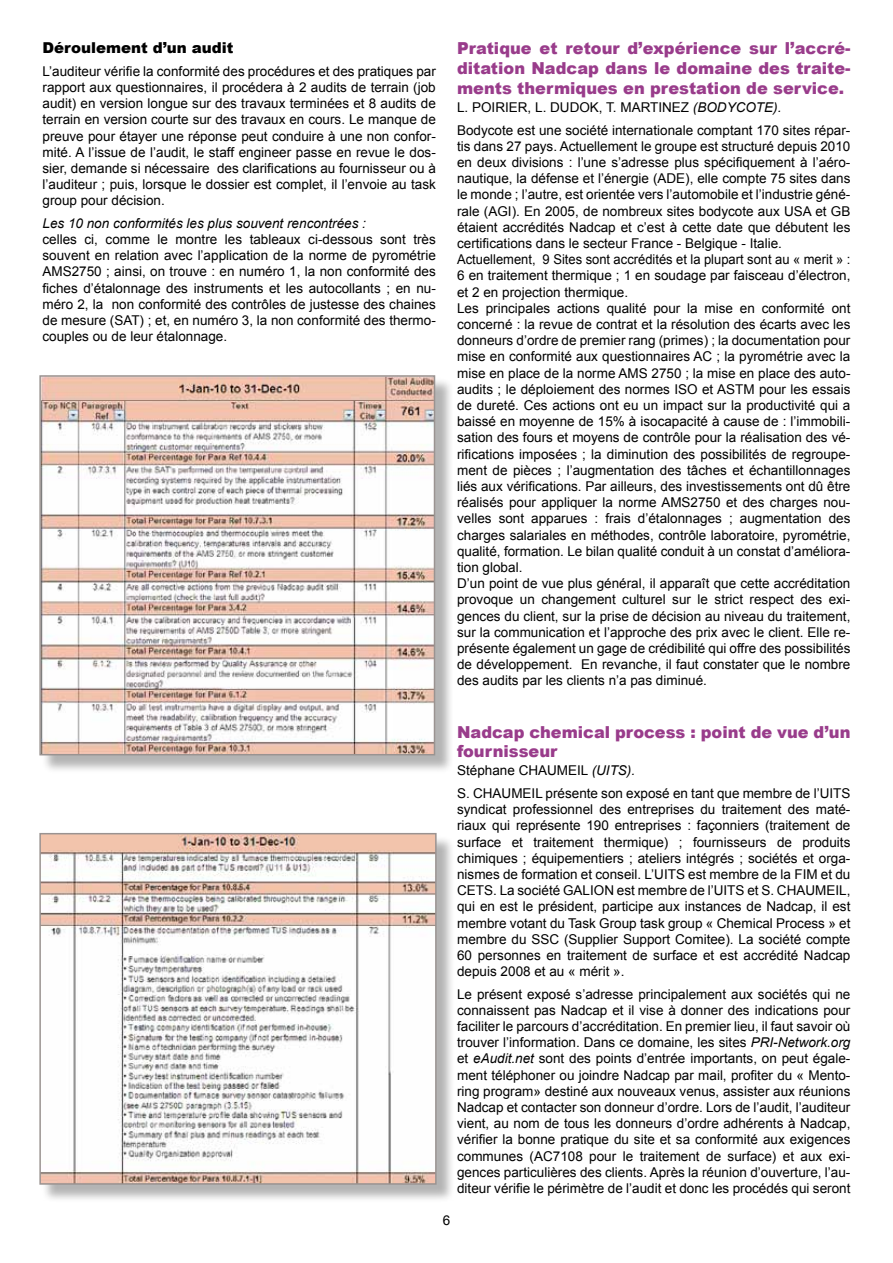
<style>
.page{position:relative;width:893px;height:1263px;background:#fff}
.page>*{position:absolute;margin:0;border:0;box-sizing:border-box;transform-origin:0 0}
.t1{font:900 16.5px/19.8px "Arial";color:#993c8b;text-align:justify}
.t2{font:900 15px "Arial";color:#000}
.t3{font:13.5px/16.2px "Arial";color:#000;text-align:justify}
.t4{font:italic 13.5px "Arial";color:#000}
.s1{font-style:italic}
</style>
<div class="page">
<div style="left:42px;top:377px;width:412px;height:397px;background:#000;opacity:.3"></div>
<img style="left:42px;top:378px;width:390px;height:374px">
<div style="left:39px;top:375px;width:396px;height:380px;border:2px solid #9a9391"></div>
<div style="left:42px;top:835px;width:413px;height:368px;background:#000;opacity:.3"></div>
<img style="left:42px;top:836px;width:392px;height:346px">
<div style="left:39px;top:833px;width:398px;height:352px;border:2px solid #9a9391"></div>
<p class="t2" style="left:43px;top:40px;width:193px">Déroulement d’un audit</p>
<p class="t3" style="left:43px;top:63px;width:395px">L’auditeur vérifie la conformité des procédures et des pratiques par rapport aux questionnaires, il procédera à 2 audits de terrain (job audit) en version longue sur des travaux terminées et 8 audits de terrain en version courte sur des travaux en cours. Le manque de preuve pour étayer une réponse peut conduire à une non confor&shy;mité. A l’issue de l’audit, le staff engineer passe en revue le dos&shy;sier, demande si nécessaire des clarifications au fournisseur ou à l’auditeur ; puis, lorsque le dossier est complet, il l’envoie au task group pour décision.</p>
<p class="t4" style="left:43px;top:214px;width:325px">Les 10 non conformités les plus souvent rencontrées :</p>
<p class="t3" style="left:43px;top:231px;width:395px">celles ci, comme le montre les tableaux ci-dessous sont très souvent en relation avec l’application de la norme de pyrométrie AMS2750 ; ainsi, on trouve : en numéro 1, la non conformité des fiches d’étalonnage des instruments et les autocollants ; en nu&shy;méro 2, la non conformité des contrôles de justesse des chaines de mesure (SAT) ; et, en numéro 3, la non conformité des thermo&shy;couples ou de leur étalonnage.</p>
<p class="t1" style="left:457px;top:39px;width:395px">Pratique et retour d’expérience sur l’accré&shy;ditation Nadcap dans le domaine des traite&shy;ments thermiques en prestation de service.</p>
<p class="t3" style="left:457px;top:96px;width:395px;line-height:22.5px">L. POIRIER, L. DUDOK, T. MARTINEZ <span class="s1">(BODYCOTE).<br></span>Bodycote est une société internationale comptant 170 sites répar-</p>
<p class="t3" style="left:457px;top:138px;width:395px;text-align:left">tis dans 27 pays. Actuellement le groupe est structuré depuis 2010 en deux divisions : l’une s’adresse plus spécifiquement à l’aéro&shy;nautique, la défense et l’énergie (ADE), elle compte 75 sites dans le monde ; l’autre, est orientée vers l’automobile et l’industrie géné&shy;rale (AGI). En 2005, de nombreux sites bodycote aux USA et GB étaient accrédités Nadcap et c’est à cette date que débutent les certifications dans le secteur France - Belgique - Italie.<br>Actuellement, 9 Sites sont accrédités et la plupart sont au « merit » :<br>6 en traitement thermique ; 1 en soudage par faisceau d’électron, et 2 en projection thermique.<br>Les principales actions qualité pour la mise en conformité ont concerné : la revue de contrat et la résolution des écarts avec les donneurs d’ordre de premier rang (primes) ; la documentation pour mise en conformité aux questionnaires AC ; la pyrométrie avec la mise en place de la norme AMS 2750 ; la mise en place des auto&shy;audits ; le déploiement des normes ISO et ASTM pour les essais de dureté. Ces actions ont eu un impact sur la productivité qui a baissé en moyenne de 15% à isocapacité à cause de : l’immobili&shy;sation des fours et moyens de contrôle pour la réalisation des vé&shy;rifications imposées ; la diminution des possibilités de regroupe&shy;ment de pièces ; l’augmentation des tâches et échantillonnages liés aux vérifications. Par ailleurs, des investissements ont dû être réalisés pour appliquer la norme AMS2750 et des charges nou&shy;velles sont apparues : frais d’étalonnages ; augmentation des charges salariales en méthodes, contrôle laboratoire, pyrométrie, qualité, formation. Le bilan qualité conduit à un constat d’améliora&shy;tion global.<br>D’un point de vue plus général, il apparaît que cette accréditation provoque un changement culturel sur le strict respect des exi&shy;gences du client, sur la prise de décision au niveau du traitement, sur la communication et l’approche des prix avec le client. Elle re&shy;présente également un gage de crédibilité qui offre des possibilités de développement. En revanche, il faut constater que le nombre des audits par les clients n’a pas diminué.</p>
<p class="t1" style="left:457px;top:722px;width:395px">Nadcap chemical process : point de vue d’un fournisseur</p>
<p class="t3" style="left:457px;top:759px;width:395px;line-height:22.5px">Stéphane CHAUMEIL <span class="s1">(UITS).<br></span>S. CHAUMEIL présente son exposé en tant que membre de l’UITS</p>
<p class="t3" style="left:457px;top:801px;width:395px">syndicat professionnel des entreprises du traitement des maté&shy;riaux qui représente 190 entreprises : façonniers (traitement de surface et traitement thermique) ; fournisseurs de produits chimiques ; équipementiers ; ateliers intégrés ; sociétés et orga&shy;nismes de formation et conseil. L’UITS est membre de la FIM et du CETS. La société GALION est membre de l’UITS et S. CHAUMEIL, qui en est le président, participe aux instances de Nadcap, il est membre votant du Task Group task group « Chemical Process » et membre du SSC (Supplier Support Comitee). La société compte 60 personnes en traitement de surface et est accrédité Nadcap depuis 2008 et au « mérit ».</p>
<p class="t3" style="left:457px;top:986px;width:395px">Le présent exposé s’adresse principalement aux sociétés qui ne connaissent pas Nadcap et il vise à donner des indications pour faciliter le parcours d’accréditation. En premier lieu, il faut savoir où trouver l’information. Dans ce domaine, les sites <span class="s1">PRI-Network.org </span>et <span class="s1">eAudit.net</span> sont des points d’entrée importants, on peut égale&shy;ment téléphoner ou joindre Nadcap par mail, profiter du « Mento&shy;ring program» destiné aux nouveaux venus, assister aux réunions Nadcap et contacter son donneur d’ordre. Lors de l’audit, l’auditeur vient, au nom de tous les donneurs d’ordre adhérents à Nadcap, vérifier la bonne pratique du site et sa conformité aux exigences communes (AC7108 pour le traitement de surface) et aux exi&shy;gences particulières des clients. Après la réunion d’ouverture, l’au&shy;diteur vérifie le périmètre de l’audit et donc les procédés qui seront</p>
<p class="t3" style="left:443px;top:1212px;width:9px">6</p>
</div>
